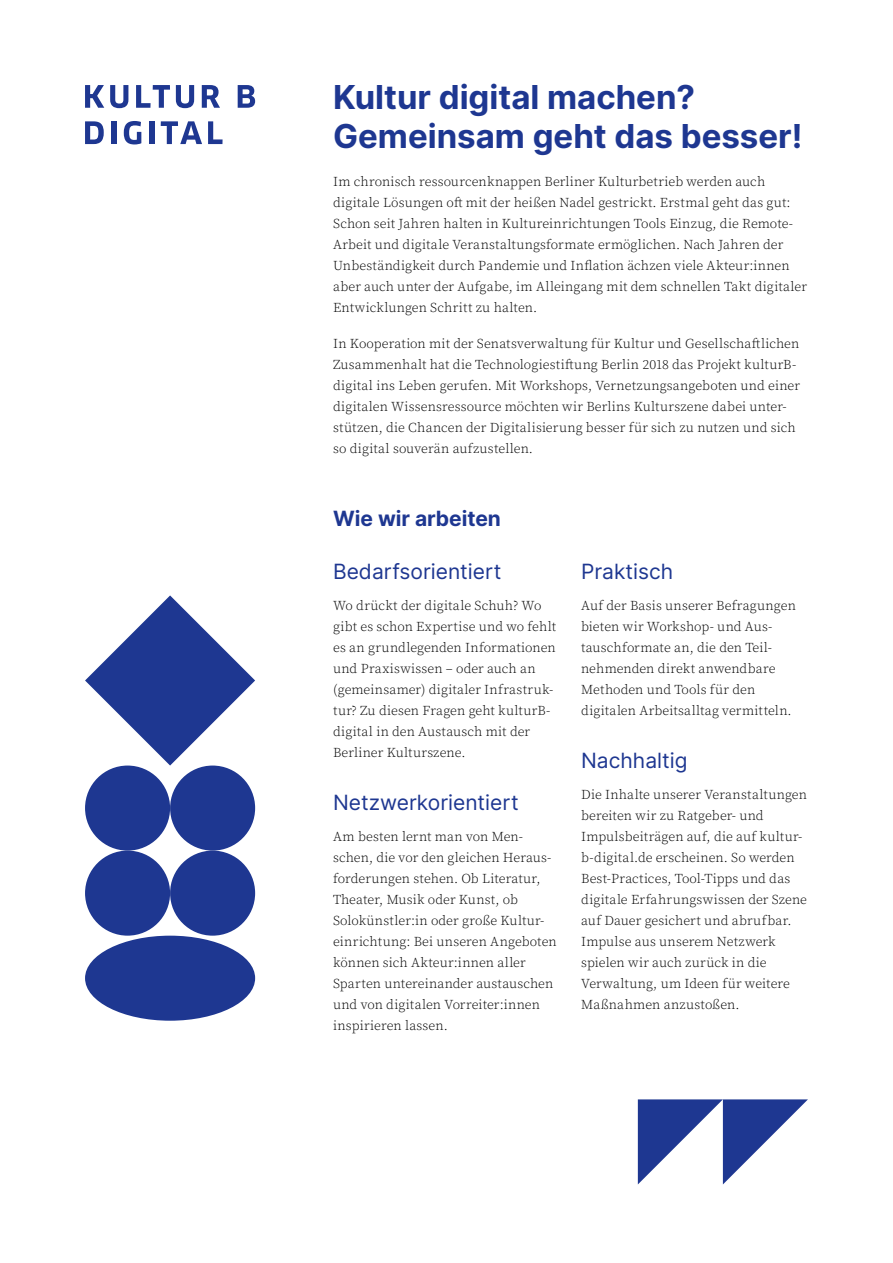
<style>
.page{position:relative;width:893px;height:1263px;background:#fff}
.page>*{position:absolute;margin:0;border:0;box-sizing:border-box;transform-origin:0 0}
.t1{font:700 33px/39px "Inter";color:#1e3791}
.t2{font:21px "Inter";color:#1e3791}
.t3{font:700 21px "Inter";color:#1e3791}
.t4{font:300 13.5px/21px "Source Serif Pro";letter-spacing:.005em;color:#000}
</style>
<div class="page">
<svg style="left:638px;top:1099px;width:170px;height:85px"></svg>
<svg style="left:85px;top:85px;width:19px;height:23px"></svg>
<svg style="left:110px;top:85px;width:18px;height:23px"></svg>
<svg style="left:136px;top:85px;width:34px;height:23px"></svg>
<svg style="left:176px;top:85px;width:18px;height:23px"></svg>
<svg style="left:202px;top:85px;width:18px;height:23px"></svg>
<svg style="left:238px;top:85px;width:17px;height:23px"></svg>
<svg style="left:85px;top:121px;width:19px;height:23px"></svg>
<div style="left:111px;top:121px;width:5px;height:23px;background:#1e3791"></div>
<svg style="left:124px;top:121px;width:17px;height:23px"></svg>
<div style="left:149px;top:121px;width:5px;height:23px;background:#1e3791"></div>
<svg style="left:161px;top:121px;width:41px;height:23px"></svg>
<svg style="left:208px;top:121px;width:15px;height:23px"></svg>
<svg style="left:85px;top:595px;width:170px;height:170px"></svg>
<div style="left:85px;top:765px;width:85px;height:85px;background:#1e3791;border-radius:50%"></div>
<div style="left:170px;top:765px;width:85px;height:85px;background:#1e3791;border-radius:50%"></div>
<div style="left:85px;top:851px;width:85px;height:85px;background:#1e3791;border-radius:50%"></div>
<div style="left:170px;top:851px;width:85px;height:85px;background:#1e3791;border-radius:50%"></div>
<div style="left:85px;top:936px;width:170px;height:85px;background:#1e3791;border-radius:50%"></div>
<h1 class="t1" style="left:333px;top:77px;width:471px">Kultur digital machen?<br>Gemeinsam geht das besser!</h1>
<p class="t4" style="left:333px;top:171px;width:475px">Im chronisch ressourcenknappen Berliner Kulturbetrieb werden auch -digitale Lösungen oft mit der heißen Nadel gestrickt. Erstmal geht das gut:<br>Schon seit Jahren halten in Kultureinrichtungen Tools Einzug, die Remote-Arbeit und digitale Veranstaltungsformate ermöglichen. Nach Jahren der Unbeständigkeit durch Pandemie und Inflation ächzen viele Akteur:innen aber auch unter der Aufgabe, im Alleingang mit dem schnellen Takt digitaler Entwicklungen Schritt zu halten.</p>
<p class="t4" style="left:333px;top:333px;width:468px">In Kooperation mit der Senatsverwaltung für Kultur und Gesellschaftlichen Zusammenhalt hat die Technologiestiftung Berlin 2018 das Projekt kulturB&shy;digital ins Leben gerufen. Mit Workshops, Vernetzungsangeboten und einer digitalen Wissensressource möchten wir Berlins Kulturszene dabei unter&shy;stützen, die Chancen der Digitalisierung besser für sich zu nutzen und sich so digital souverän aufzustellen.</p>
<h2 class="t3" style="left:333px;top:503px;width:169px">Wie wir arbeiten</h2>
<h2 class="t2" style="left:333px;top:556px;width:170px">Bedarfsorientiert</h2>
<p class="t4" style="left:333px;top:595px;width:225px">Wo drückt der digitale Schuh? Wo gibt es schon Expertise und wo fehlt es an grundlegenden Informationen und Praxiswissen – oder auch an (gemeinsamer) digitaler Infrastruk&shy;tur? Zu diesen Fragen geht kulturB&shy;digital in den Austausch mit der<br>Berliner Kulturszene.</p>
<h2 class="t2" style="left:333px;top:787px;width:187px">Netzwerkorientiert</h2>
<p class="t4" style="left:333px;top:826px;width:225px">Am besten lernt man von Men&shy;schen, die vor den gleichen Heraus&shy;forderungen stehen. Ob Literatur,<br>Theater, Musik oder Kunst, ob<br>Solokünstler:in oder große Kultur&shy;einrichtung: Bei unseren Angeboten können sich Akteur:innen aller<br>Sparten untereinander austauschen und von digitalen Vorreiter:innen inspirieren lassen.</p>
<h2 class="t2" style="left:581px;top:556px;width:94px">Praktisch</h2>
<p class="t4" style="left:581px;top:595px;width:216px">Auf der Basis unserer Befragungen bieten wir Workshop- und Aus&shy;tauschformate an, die den Teil&shy;nehmenden direkt anwendbare<br>Methoden und Tools für den digitalen Arbeitsalltag vermitteln.</p>
<h2 class="t2" style="left:581px;top:745px;width:108px">Nachhaltig</h2>
<p class="t4" style="left:581px;top:784px;width:227px">Die Inhalte unserer Veranstaltungen bereiten wir zu Ratgeber- und Impulsbeiträgen auf, die auf kultur&shy;b-digital.de erscheinen. So werden Best-Practices, Tool-Tipps und das digitale Erfahrungswissen der Szene auf Dauer gesichert und abrufbar.<br>Impulse aus unserem Netzwerk spielen wir auch zurück in die Verwaltung, um Ideen für weitere Maßnahmen anzustoßen.</p>
</div>
